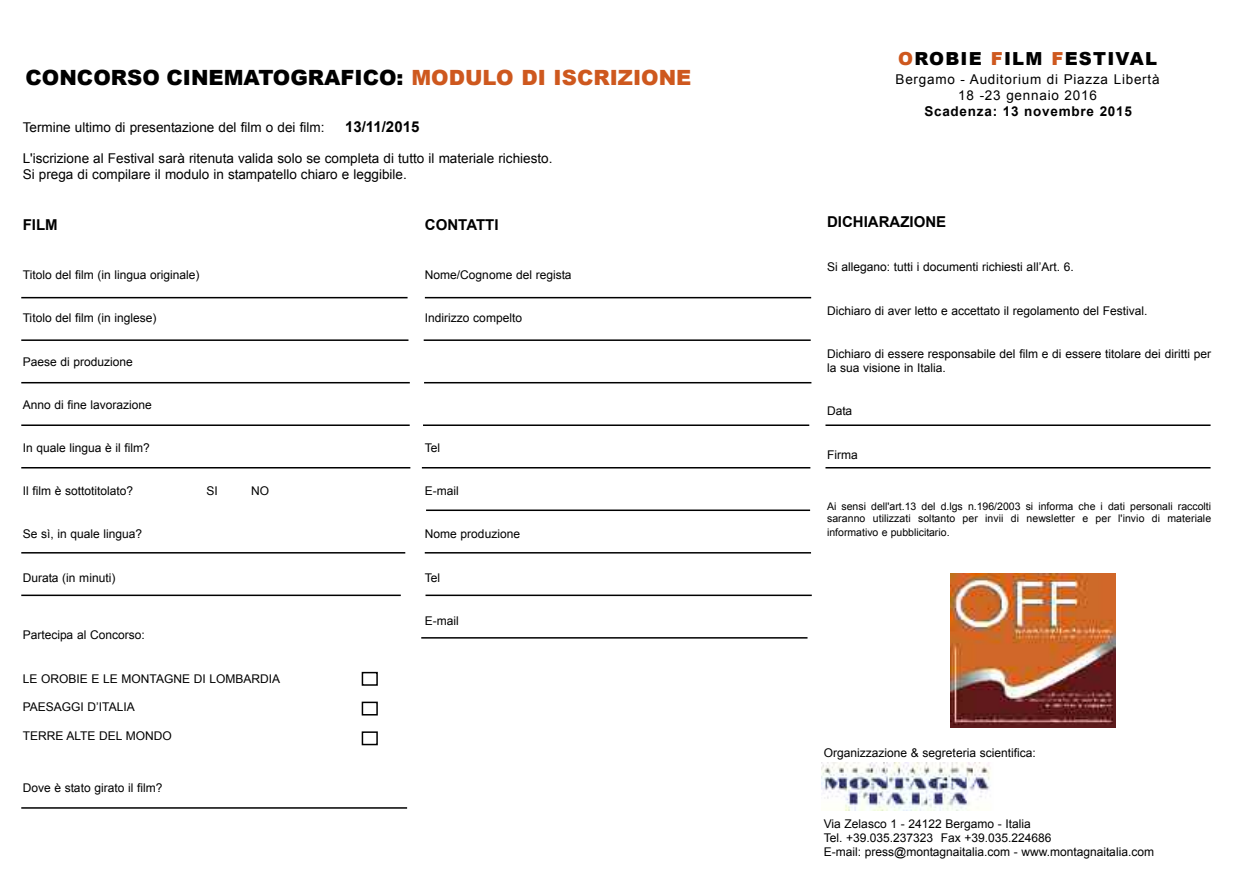
<style>
.page{position:relative;width:1234px;height:893px;background:#fff}
.page>*{position:absolute;margin:0;border:0;box-sizing:border-box;transform-origin:0 0}
.t1{font:900 21px "Arial";color:#000}
.t2{font:900 18px "Arial";letter-spacing:.065em;color:#000}
.t3{font:700 15px "Arial";color:#000}
.t4{font:13.5px/16.2px "Arial";color:#000}
.t5{font:13.5px/16.2px "Arial";letter-spacing:.055em;color:#000;text-align:center}
.t6{font:700 13.5px "Arial";letter-spacing:.055em;color:#000}
.t7{font:12px/14.4px "Arial";color:#000}
.t8{font:10.5px/12.6px "Arial";color:#000}
.s1{color:#ce581e}
</style>
<div class="page">
<div style="left:361px;top:731px;width:17px;height:14px;border:2px solid #000"></div>
<hr style="left:21px;top:382px;width:389px;height:1px;background:#000">
<hr style="left:21px;top:339px;width:387px;height:2px;background:#000">
<hr style="left:21px;top:297px;width:386px;height:1px;background:#000">
<hr style="left:21px;top:552px;width:384px;height:2px;background:#000">
<hr style="left:21px;top:595px;width:379px;height:1px;background:#000">
<hr style="left:21px;top:807px;width:386px;height:2px;background:#000">
<hr style="left:424px;top:382px;width:387px;height:1px;background:#000">
<hr style="left:423px;top:339px;width:387px;height:2px;background:#000">
<hr style="left:425px;top:297px;width:386px;height:1px;background:#000">
<hr style="left:426px;top:509px;width:384px;height:2px;background:#000">
<hr style="left:424px;top:552px;width:386px;height:2px;background:#000">
<hr style="left:422px;top:467px;width:388px;height:1px;background:#000">
<hr style="left:423px;top:424px;width:386px;height:2px;background:#000">
<hr style="left:21px;top:424px;width:388px;height:2px;background:#000">
<hr style="left:21px;top:467px;width:389px;height:1px;background:#000">
<img style="left:950px;top:574px;width:165px;height:153px">
<hr style="left:825px;top:424px;width:385px;height:2px;background:#000">
<hr style="left:825px;top:467px;width:385px;height:1px;background:#000">
<img style="left:821px;top:762px;width:170px;height:49px">
<div style="left:361px;top:672px;width:17px;height:14px;border:2px solid #000"></div>
<div style="left:361px;top:702px;width:17px;height:13px;border:2px solid #000"></div>
<hr style="left:425px;top:595px;width:386px;height:1px;background:#000">
<hr style="left:421px;top:637px;width:386px;height:2px;background:#000">
<h1 class="t1" style="left:26px;top:61px;width:667px">CONCORSO CINEMATOGRAFICO: <span class="s1">MODULO DI ISCRIZIONE</span></h1>
<p class="t4" style="left:23px;top:119px;width:303px">Termine ultimo di presentazione del film o dei film:</p>
<p class="t3" style="left:345px;top:118px;width:76px">13/11/2015</p>
<p class="t4" style="left:23px;top:150px;width:531px">L'iscrizione al Festival sarà ritenuta valida solo se completa di tutto il materiale richiesto.<br>Si prega di compilare il modulo in stampatello chiaro e leggibile.</p>
<p class="t3" style="left:23px;top:217px;width:36px">FILM</p>
<p class="t7" style="left:23px;top:268px;width:178px">Titolo del film (in lingua originale)</p>
<p class="t7" style="left:23px;top:311px;width:135px">Titolo del film (in inglese)</p>
<p class="t7" style="left:23px;top:354px;width:112px">Paese di produzione</p>
<p class="t7" style="left:23px;top:397px;width:131px">Anno di fine lavorazione</p>
<p class="t7" style="left:23px;top:441px;width:129px">In quale lingua è il film?</p>
<p class="t7" style="left:23px;top:484px;width:112px">Il film è sottotitolato?</p>
<p class="t7" style="left:206px;top:484px;width:13px">SI</p>
<p class="t7" style="left:251px;top:484px;width:20px">NO</p>
<p class="t7" style="left:23px;top:527px;width:121px">Se sì, in quale lingua?</p>
<p class="t7" style="left:23px;top:570px;width:94px">Durata (in minuti)</p>
<p class="t7" style="left:23px;top:628px;width:123px">Partecipa al Concorso:</p>
<p class="t7" style="left:23px;top:671px;width:259px">LE OROBIE E LE MONTAGNE DI LOMBARDIA</p>
<p class="t7" style="left:23px;top:700px;width:113px">PAESAGGI D’ITALIA</p>
<p class="t7" style="left:23px;top:729px;width:151px">TERRE ALTE DEL MONDO</p>
<p class="t7" style="left:23px;top:781px;width:141px">Dove è stato girato il film?</p>
<p class="t3" style="left:425px;top:217px;width:75px">CONTATTI</p>
<p class="t7" style="left:425px;top:268px;width:148px">Nome/Cognome del regista</p>
<p class="t7" style="left:425px;top:311px;width:99px">Indirizzo compelto</p>
<p class="t7" style="left:425px;top:441px;width:17px">Tel</p>
<p class="t7" style="left:425px;top:484px;width:35px">E-mail</p>
<p class="t7" style="left:425px;top:527px;width:97px">Nome produzione</p>
<p class="t7" style="left:425px;top:570px;width:17px">Tel</p>
<p class="t7" style="left:425px;top:613px;width:35px">E-mail</p>
<h2 class="t2" style="left:897px;top:46px;width:260px"><span class="s1">O</span>ROBIE <span class="s1">F</span>ILM <span class="s1">F</span>ESTIVAL</h2>
<p class="t5" style="left:895px;top:71px;width:265px">Bergamo - Auditorium di Piazza Libertà<br>18 -23 gennaio 2016</p>
<p class="t6" style="left:924px;top:104px;width:209px">Scadenza: 13 novembre 2015</p>
<p class="t3" style="left:826px;top:213px;width:121px">DICHIARAZIONE</p>
<p class="t7" style="left:826px;top:260px;width:248px">Si allegano: tutti i documenti richiesti all’Art. 6.</p>
<p class="t7" style="left:826px;top:303px;width:322px">Dichiaro di aver letto e accettato il regolamento del Festival.</p>
<p class="t7" style="left:826px;top:346px;width:385px">Dichiaro di essere responsabile del film e di essere titolare dei diritti per la sua visione in Italia.</p>
<p class="t7" style="left:826px;top:404px;width:27px">Data</p>
<p class="t7" style="left:826px;top:447px;width:32px">Firma</p>
<p class="t8" style="left:826px;top:500px;width:385px">Ai sensi dell'art.13 del d.lgs n.196/2003 si informa che i dati personali raccolti saranno utilizzati soltanto per invii di newsletter e per l'invio di materiale</p>
<p class="t8" style="left:826px;top:526px;width:124px">informativo e pubblicitario.</p>
<p class="t7" style="left:823px;top:745px;width:213px">Organizzazione &amp; segreteria scientifica:</p>
<p class="t7" style="left:823px;top:816px;width:331px">Via Zelasco 1 - 24122 Bergamo - Italia<br>Tel. +39.035.237323 Fax +39.035.224686<br>E-mail: press@montagnaitalia.com - www.montagnaitalia.com</p>
</div>
